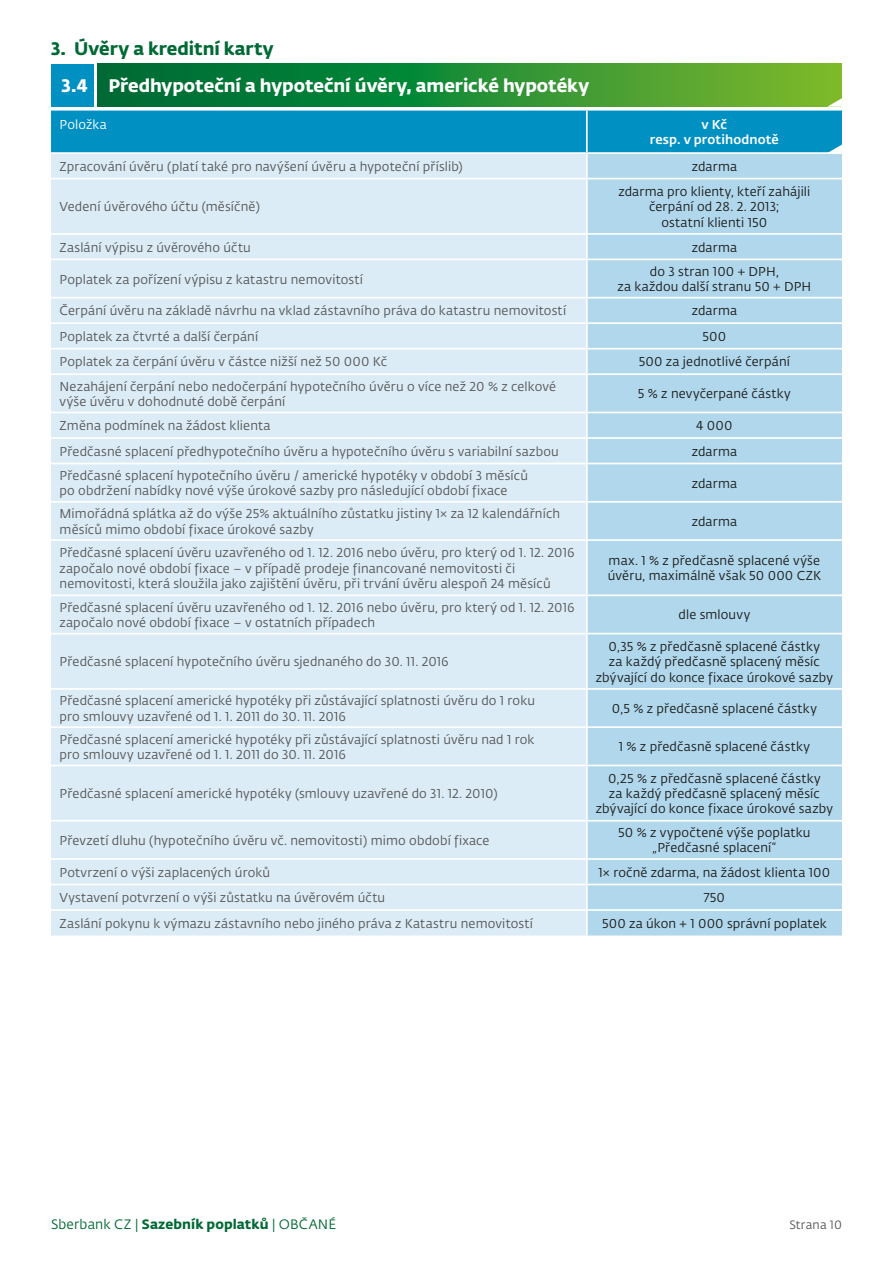
<style>
.page{position:relative;width:893px;height:1263px;background:#fff}
.page>*{position:absolute;margin:0;border:0;box-sizing:border-box;transform-origin:0 0}
.t1{font:18px "Fedra Sans Pro Bold LF";letter-spacing:-.005em;color:#fff}
.t2{font:18px "Fedra Sans Pro Bold LF";letter-spacing:-.005em;color:#006935}
.t3{font:13.5px "Fedra Sans Pro Book LF";letter-spacing:.01em;color:#006935}
.t4{font:12.75px/15.3px "Fedra Sans Pro Book LF";letter-spacing:.01em;color:#575756}
.t5{font:12.75px/15.3px "Fedra Sans Pro Book LF";letter-spacing:.01em;color:#1d1d1b;text-align:center}
.t6{font:12.75px/15.3px "Fedra Sans Pro Medium LF";letter-spacing:.01em;color:#fff;text-align:center}
.t7{font:12.75px "Fedra Sans Pro Book LF";letter-spacing:.01em;color:#fff}
.t8{font:12px "Fedra Sans Pro Book LF";letter-spacing:.01em;color:#575756}
.s1{font-family:"Fedra Sans Pro Bold LF"}
</style>
<div class="page">
<svg style="left:98px;top:64px;width:744px;height:34px;background:#2a8f33"></svg>
<div style="left:51px;top:64px;width:43px;height:42px;background:#0090c2"></div>
<div style="left:51px;top:154px;width:535px;height:781px;background:#dbecf7"></div>
<div style="left:588px;top:154px;width:254px;height:781px;background:#b0d7ec"></div>
<hr style="left:51px;top:178px;width:536px;height:1px;background:#fff">
<hr style="left:587px;top:178px;width:255px;height:1px;background:#fff">
<hr style="left:51px;top:233px;width:536px;height:2px;background:#fff">
<hr style="left:587px;top:233px;width:255px;height:2px;background:#fff">
<hr style="left:51px;top:259px;width:536px;height:1px;background:#fff">
<hr style="left:587px;top:259px;width:255px;height:1px;background:#fff">
<hr style="left:51px;top:297px;width:536px;height:1px;background:#fff">
<hr style="left:587px;top:297px;width:255px;height:1px;background:#fff">
<hr style="left:51px;top:322px;width:536px;height:2px;background:#fff">
<hr style="left:587px;top:322px;width:255px;height:2px;background:#fff">
<hr style="left:51px;top:348px;width:536px;height:2px;background:#fff">
<hr style="left:587px;top:348px;width:255px;height:2px;background:#fff">
<hr style="left:51px;top:373px;width:536px;height:2px;background:#fff">
<hr style="left:587px;top:373px;width:255px;height:2px;background:#fff">
<hr style="left:51px;top:412px;width:536px;height:1px;background:#fff">
<hr style="left:587px;top:412px;width:255px;height:1px;background:#fff">
<hr style="left:51px;top:437px;width:536px;height:2px;background:#fff">
<hr style="left:587px;top:437px;width:255px;height:2px;background:#fff">
<hr style="left:51px;top:463px;width:536px;height:1px;background:#fff">
<hr style="left:587px;top:463px;width:255px;height:1px;background:#fff">
<hr style="left:51px;top:501px;width:536px;height:2px;background:#fff">
<hr style="left:587px;top:501px;width:255px;height:2px;background:#fff">
<hr style="left:51px;top:539px;width:536px;height:2px;background:#fff">
<hr style="left:587px;top:539px;width:255px;height:2px;background:#fff">
<hr style="left:51px;top:594px;width:536px;height:2px;background:#fff">
<hr style="left:587px;top:594px;width:255px;height:2px;background:#fff">
<hr style="left:51px;top:633px;width:536px;height:1px;background:#fff">
<hr style="left:587px;top:633px;width:255px;height:1px;background:#fff">
<hr style="left:51px;top:688px;width:536px;height:2px;background:#fff">
<hr style="left:587px;top:688px;width:255px;height:2px;background:#fff">
<hr style="left:51px;top:726px;width:536px;height:2px;background:#fff">
<hr style="left:587px;top:726px;width:255px;height:2px;background:#fff">
<hr style="left:51px;top:765px;width:536px;height:1px;background:#fff">
<hr style="left:587px;top:765px;width:255px;height:1px;background:#fff">
<hr style="left:51px;top:820px;width:536px;height:1px;background:#fff">
<hr style="left:587px;top:820px;width:255px;height:1px;background:#fff">
<hr style="left:51px;top:858px;width:536px;height:2px;background:#fff">
<hr style="left:587px;top:858px;width:255px;height:2px;background:#fff">
<hr style="left:51px;top:884px;width:536px;height:1px;background:#fff">
<hr style="left:587px;top:884px;width:255px;height:1px;background:#fff">
<hr style="left:51px;top:909px;width:536px;height:2px;background:#fff">
<hr style="left:587px;top:909px;width:255px;height:2px;background:#fff">
<svg style="left:51px;top:98px;width:791px;height:55px;background:#1b99b1"></svg>
<h1 class="t2" style="left:51px;top:35px;width:224px">3. Úvěry a kreditní karty</h1>
<h1 class="t1" style="left:62px;top:71px;width:529px">3.4 Předhypoteční a hypoteční úvěry, americké hypotéky</h1>
<p class="t7" style="left:60px;top:116px;width:49px">Položka</p>
<p class="t6" style="left:650px;top:116px;width:130px">v Kč<br>resp. v protihodnotě</p>
<p class="t4" style="left:60px;top:158px;width:405px">Zpracování úvěru (platí také pro navýšení úvěru a hypoteční příslib)</p>
<p class="t5" style="left:692px;top:158px;width:47px">zdarma</p>
<p class="t4" style="left:60px;top:199px;width:202px">Vedení úvěrového účtu (měsíčně)</p>
<p class="t5" style="left:618px;top:183px;width:193px">zdarma pro klienty, kteří zahájili čerpání od 28. 2. 2013;<br>ostatní klienti 150</p>
<p class="t4" style="left:60px;top:239px;width:193px">Zaslání výpisu z úvěrového účtu</p>
<p class="t5" style="left:692px;top:239px;width:47px">zdarma</p>
<p class="t4" style="left:60px;top:271px;width:305px">Poplatek za pořízení výpisu z katastru nemovitostí</p>
<p class="t5" style="left:617px;top:263px;width:195px">do 3 stran 100 + DPH,<br>za každou další stranu 50 + DPH</p>
<p class="t4" style="left:60px;top:303px;width:508px">Čerpání úvěru na základě návrhu na vklad zástavního práva do katastru nemovitostí</p>
<p class="t5" style="left:692px;top:303px;width:47px">zdarma</p>
<p class="t4" style="left:60px;top:328px;width:200px">Poplatek za čtvrté a další čerpání</p>
<p class="t5" style="left:702px;top:328px;width:25px">500</p>
<p class="t4" style="left:60px;top:354px;width:329px">Poplatek za čerpání úvěru v částce nižší než 50 000 Kč</p>
<p class="t5" style="left:639px;top:354px;width:153px">500 za jednotlivé čerpání</p>
<p class="t4" style="left:60px;top:378px;width:498px">Nezahájení čerpání nebo nedočerpání hypotečního úvěru o více než 20 % z celkové výše úvěru v dohodnuté době čerpání</p>
<p class="t5" style="left:638px;top:386px;width:154px">5 % z nevyčerpané částky</p>
<p class="t4" style="left:60px;top:418px;width:213px">Změna podmínek na žádost klienta</p>
<p class="t5" style="left:696px;top:418px;width:38px">4 000</p>
<p class="t4" style="left:60px;top:443px;width:501px">Předčasné splacení předhypotečního úvěru a hypotečního úvěru s variabilní sazbou</p>
<p class="t5" style="left:692px;top:443px;width:47px">zdarma</p>
<p class="t4" style="left:60px;top:467px;width:470px">Předčasné splacení hypotečního úvěru / americké hypotéky v období 3 měsíců po obdržení nabídky nové výše úrokové sazby pro následující období fixace</p>
<p class="t5" style="left:692px;top:475px;width:47px">zdarma</p>
<p class="t4" style="left:60px;top:506px;width:502px">Mimořádná splátka až do výše 25% aktuálního zůstatku jistiny 1× za 12 kalendářních měsíců mimo období fixace úrokové sazby</p>
<p class="t5" style="left:692px;top:513px;width:47px">zdarma</p>
<p class="t4" style="left:60px;top:545px;width:517px">Předčasné splacení úvěru uzavřeného od 1. 12. 2016 nebo úvěru, pro který od 1. 12. 2016 započalo nové období fixace – v případě prodeje financované nemovitosti či nemovitosti, která sloužila jako zajištění úvěru, při trvání úvěru alespoň 24 měsíců</p>
<p class="t5" style="left:608px;top:552px;width:215px;text-align:left">max. 1 % z předčasně splacené výše úvěru, maximálně však 50 000 CZK</p>
<p class="t4" style="left:60px;top:599px;width:517px">Předčasné splacení úvěru uzavřeného od 1. 12. 2016 nebo úvěru, pro který od 1. 12. 2016 započalo nové období fixace – v ostatních případech</p>
<p class="t5" style="left:678px;top:607px;width:73px">dle smlouvy</p>
<p class="t4" style="left:60px;top:654px;width:391px">Předčasné splacení hypotečního úvěru sjednaného do 30. 11. 2016</p>
<p class="t5" style="left:596px;top:638px;width:239px">0,35 % z předčasně splacené částky<br>za každý předčasně splacený měsíc zbývající do konce fixace úrokové sazby</p>
<p class="t4" style="left:60px;top:693px;width:477px">Předčasné splacení americké hypotéky při zůstávající splatnosti úvěru do 1 roku pro smlouvy uzavřené od 1. 1. 2011 do 30. 11. 2016</p>
<p class="t5" style="left:612px;top:700px;width:206px">0,5 % z předčasně splacené částky</p>
<p class="t4" style="left:60px;top:731px;width:476px">Předčasné splacení americké hypotéky při zůstávající splatnosti úvěru nad 1 rok pro smlouvy uzavřené od 1. 1. 2011 do 30. 11. 2016</p>
<p class="t5" style="left:619px;top:739px;width:193px">1 % z předčasně splacené částky</p>
<p class="t4" style="left:60px;top:785px;width:440px">Předčasné splacení americké hypotéky (smlouvy uzavřené do 31. 12. 2010)</p>
<p class="t5" style="left:596px;top:770px;width:239px">0,25 % z předčasně splacené částky<br>za každý předčasně splacený měsíc zbývající do konce fixace úrokové sazby</p>
<p class="t4" style="left:60px;top:832px;width:431px">Převzetí dluhu (hypotečního úvěru vč. nemovitosti) mimo období fixace</p>
<p class="t5" style="left:618px;top:825px;width:194px">50 % z vypočtené výše poplatku „Předčasné splacení“</p>
<p class="t4" style="left:60px;top:864px;width:212px">Potvrzení o výši zaplacených úroků</p>
<p class="t5" style="left:598px;top:864px;width:233px">1× ročně zdarma, na žádost klienta 100</p>
<p class="t4" style="left:60px;top:890px;width:327px">Vystavení potvrzení o výši zůstatku na úvěrovém účtu</p>
<p class="t5" style="left:704px;top:890px;width:23px">750</p>
<p class="t4" style="left:60px;top:915px;width:475px">Zaslání pokynu k výmazu zástavního nebo jiného práva z Katastru nemovitostí</p>
<p class="t5" style="left:602px;top:915px;width:226px">500 za úkon + 1 000 správní poplatek</p>
<p class="t3" style="left:51px;top:1215px;width:287px">Sberbank CZ | <span class="s1">Sazebník poplatků</span> | OBČANÉ</p>
<p class="t8" style="left:789px;top:1216px;width:54px">Strana 10</p>
</div>
